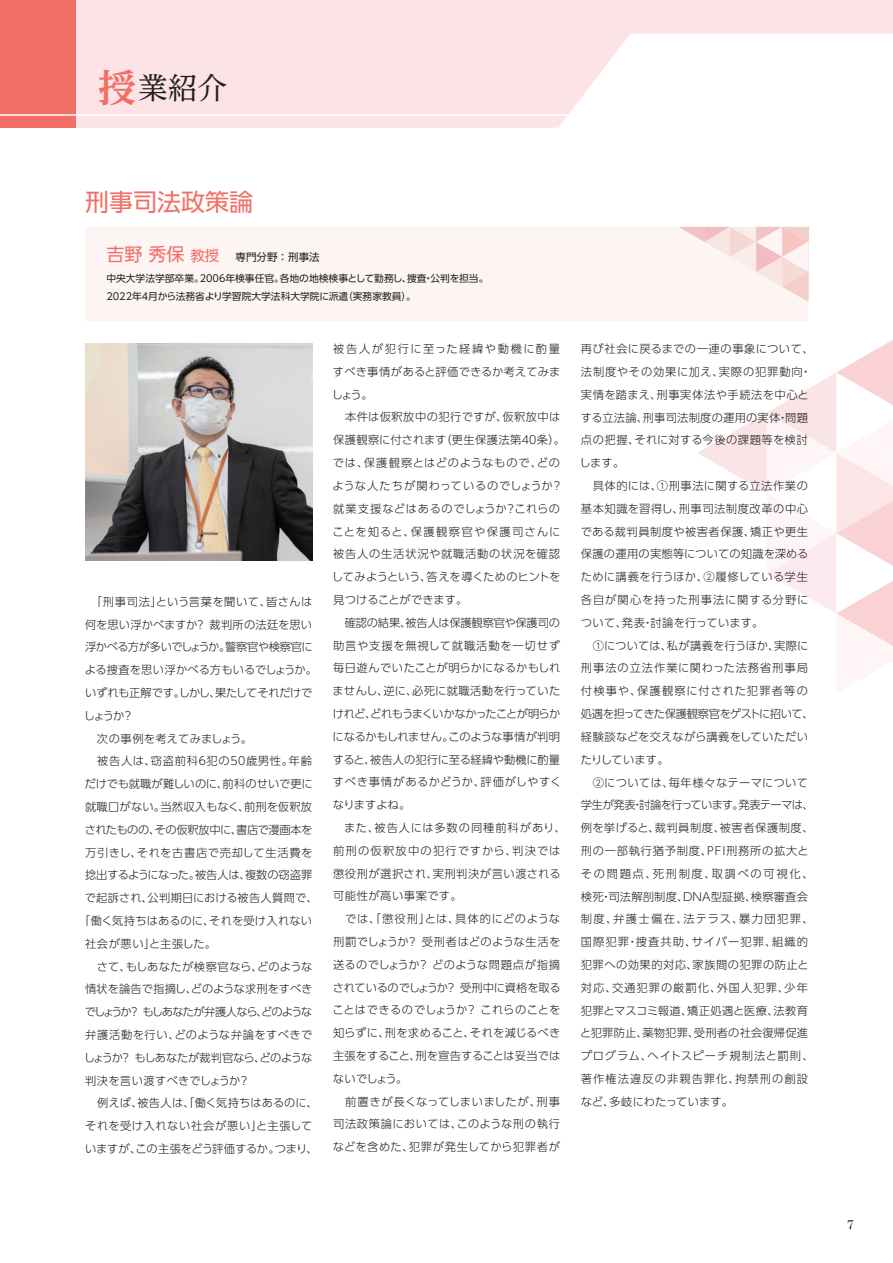
<style>
.page{position:relative;width:893px;height:1263px;background:#fff}
.page>*{position:absolute;margin:0;border:0;box-sizing:border-box;transform-origin:0 0}
.t1{font:29.7px "UD Reimin Pro";color:#231f20}
.t2{font:24px "UD Shin Go Pro";color:#f26f66}
.t3{font:12.75px "Century";color:#231f20}
.t4{font:300 11.25px/22.8px "UD Shin Go Pro";letter-spacing:.025em;color:#231f20}
.t5{font:300 11.25px/22.8px "UD Shin Go Pro";letter-spacing:.045em;color:#231f20}
.t6{font:300 11.25px "UD Shin Go Pro";letter-spacing:-.02em;color:#231f20}
.t7{font:300 11.25px "UD Shin Go Pro";letter-spacing:.005em;color:#231f20}
.t8{font:300 11.25px "UD Shin Go Pro";letter-spacing:.05em;color:#231f20}
.t9{font:300 11.25px "UD Shin Go Pro";letter-spacing:-.095em;color:#231f20}
.t10{font:300 11.25px "UD Shin Go Pro";letter-spacing:-.04em;color:#231f20}
.t11{font:300 11.25px "UD Shin Go Pro";letter-spacing:-.03em;color:#231f20}
.t12{font:300 11.25px "UD Shin Go Pro";letter-spacing:-.025em;color:#231f20}
.t13{font:300 11.25px "UD Shin Go Pro";letter-spacing:-.035em;color:#231f20}
.t14{font:300 11.25px "UD Shin Go Pro";letter-spacing:.065em;color:#231f20}
.t15{font:300 11.25px "UD Shin Go Pro";letter-spacing:-.01em;color:#231f20}
.t16{font:300 11.25px "UD Shin Go Pro";letter-spacing:-.005em;color:#231f20}
.t17{font:300 11.25px "UD Shin Go Pro";letter-spacing:.06em;color:#231f20}
.t18{font:10.5px "UD Shin Go Pro";color:#231f20}
.t19{font:9.75px/18px "UD Shin Go Pro";color:#231f20}
.s1{font-weight:700;font-size:38.25px;color:#f26f66}
.s2{font-size:18px;color:#f26f66}
.s3{font-size:14.4px;color:#f26f66}
</style>
<div class="page">
<svg style="left:698px;top:340px;width:195px;height:306px"></svg>
<div style="left:85px;top:227px;width:723px;height:93px;background:#fdf2f2"></div>
<svg style="left:679px;top:227px;width:130px;height:75px"></svg>
<img style="left:85px;top:343px;width:227px;height:217px">
<svg style="left:76px;top:0;width:817px;height:128px;fill:#fce4e6"></svg>
<div style="left:0;top:0;width:76px;height:128px;background:#f26f66"></div>
<hr style="left:0;top:114px;width:568px;height:2px;background:#fff">
<h1 class="t1" style="left:98px;top:63px;width:131px"><span class="s1">授</span>業紹介</h1>
<h2 class="t2" style="left:85px;top:183px;width:170px">刑事司法政策論</h2>
<p class="t18" style="left:106px;top:249px;width:215px"><span class="s2">吉野 秀保</span> <span class="s3">教授</span> 専門分野：刑事法</p>
<p class="t19" style="left:106px;top:269px;width:384px">中央大学法学部卒業。2006年検事任官。各地の地検検事として勤務し、捜査・公判を担当。<br>2022年4月から法務省より学習院大学法科大学院に派遣（実務家教員）。</p>
<p class="t5" style="left:85px;top:590px;width:229px">　「刑事司法」という言葉を聞いて、皆さんは</p>
<p class="t7" style="left:85px;top:615px;width:229px">何を思い浮かべますか？裁判所の法廷を思い</p>
<p class="t10" style="left:85px;top:638px;width:229px">浮かべる方が多いでしょうか。警察官や検察官に</p>
<p class="t7" style="left:85px;top:661px;width:234px">よる捜査を思い浮かべる方もいるでしょうか。</p>
<p class="t11" style="left:85px;top:684px;width:229px">いずれも正解です。しかし、果たしてそれだけで</p>
<p class="t4" style="left:84px;top:704px;width:51px">しょうか？</p>
<p class="t4" style="left:85px;top:726px;width:169px">　次の事例を考えてみましょう。</p>
<p class="t14" style="left:85px;top:752px;width:229px">　被告人は、窃盗前科６犯の５０歳男性。年齢</p>
<p class="t15" style="left:85px;top:775px;width:229px">だけでも就職が難しいのに、前科のせいで更に</p>
<p class="t4" style="left:85px;top:795px;width:229px">就職口がない。当然収入もなく、前刑を仮釈放</p>
<p class="t12" style="left:85px;top:820px;width:229px">されたものの、その仮釈放中に、書店で漫画本を</p>
<p class="t8" style="left:85px;top:843px;width:229px">万引きし、それを古書店で売却して生活費を</p>
<p class="t6" style="left:85px;top:866px;width:229px">捻出するようになった。被告人は、複数の窃盗罪</p>
<p class="t4" style="left:85px;top:886px;width:234px">で起訴され、公判期日における被告人質問で、</p>
<p class="t4" style="left:79px;top:909px;width:235px">「働く気持ちはあるのに、それを受け入れない</p>
<p class="t8" style="left:85px;top:934px;width:133px">社会が悪い」と主張した。</p>
<p class="t4" style="left:85px;top:954px;width:229px">　さて、もしあなたが検察官なら、どのような</p>
<p class="t16" style="left:85px;top:980px;width:229px">情状を論告で指摘し、どのような求刑をすべき</p>
<p class="t9" style="left:85px;top:1003px;width:229px">でしょうか？もしあなたが弁護人なら、どのような</p>
<p class="t4" style="left:85px;top:1023px;width:229px">弁護活動を行い、どのような弁論をすべきで</p>
<p class="t13" style="left:84px;top:1048px;width:230px">しょうか？もしあなたが裁判官なら、どのような</p>
<p class="t4" style="left:85px;top:1068px;width:166px">判決を言い渡すべきでしょうか？</p>
<p class="t4" style="left:97px;top:1091px;width:222px">例えば、被告人は、「働く気持ちはあるのに、</p>
<p class="t17" style="left:85px;top:1117px;width:229px">それを受け入れない社会が悪い」と主張して</p>
<p class="t6" style="left:85px;top:1140px;width:234px">いますが、この主張をどう評価するか。つまり、</p>
<p class="t4" style="left:332px;top:337px;width:230px;text-align:justify">被告人が犯行に至った経緯や動機に酌量すべき事情があると評価できるか考えてみましょう。</p>
<p class="t4" style="left:332px;top:405px;width:235px;text-indent:13px">本件は仮釈放中の犯行ですが、仮釈放中は保護観察に付されます（更生保護法第４０条）。では、保護観察とはどのようなもので、どのような人たちが関わっているのでしょうか？就業支援などはあるのでしょうか？これらのことを知ると、保護観察官や保護司さんに被告人の生活状況や就職活動の状況を確認してみようという、答えを導くためのヒントを見つけることができます。</p>
<p class="t4" style="left:333px;top:611px;width:230px;text-align:justify;text-indent:12px">確認の結果、被告人は保護観察官や保護司の助言や支援を無視して就職活動を一切せず毎日遊んでいたことが明らかになるかもしれませんし、逆に、必死に就職活動を行っていたけれど、どれもうまくいかなかったことが明らかになるかもしれません。このような事情が判明すると、被告人の犯行に至る経緯や動機に酌量すべき事情があるかどうか、評価がしやすくなりますよね。</p>
<p class="t4" style="left:332px;top:816px;width:235px;text-indent:12px">また、被告人には多数の同種前科があり、前刑の仮釈放中の犯行ですから、判決では懲役刑が選択され、実刑判決が言い渡される可能性が高い事案です。<br>　では、「懲役刑」とは、具体的にどのような刑罰でしょうか？受刑者はどのような生活を送るのでしょうか？どのような問題点が指摘されているのでしょうか？受刑中に資格を取ることはできるのでしょうか？これらのことを知らずに、刑を求めること、それを減じるべき主張をすること、刑を宣告することは妥当ではないでしょう。<br>　前置きが長くなってしまいましたが、刑事司法政策論においては、このような刑の執行などを含めた、犯罪が発生してから犯罪者が</p>
<p class="t4" style="left:580px;top:337px;width:235px">再び社会に戻るまでの一連の事象について、法制度やその効果に加え、実際の犯罪動向・実情を踏まえ、刑事実体法や手続法を中心とする立法論、刑事司法制度の運用の実体・問題点の把握、それに対する今後の課題等を検討します。<br>　具体的には、①刑事法に関する立法作業の基本知識を習得し、刑事司法制度改革の中心である裁判員制度や被害者保護、矯正や更生保護の運用の実態等についての知識を深めるために講義を行うほか、②履修している学生各自が関心を持った刑事法に関する分野について、発表・討論を行っています。</p>
<p class="t5" style="left:580px;top:634px;width:235px;text-indent:13px">①については、私が講義を行うほか、実際に刑事法の立法作業に関わった法務省刑事局付検事や、保護観察に付された犯罪者等の処遇を担ってきた保護観察官をゲストに招いて、経験談などを交えながら講義をしていただいたりしています。<br>　②については、毎年様々なテーマについて学生が発表・討論を行っています。発表テーマは、例を挙げると、裁判員制度、被害者保護制度、刑の一部執行猶予制度、PFI刑務所の拡大とその問題点、死刑制度、取調べの可視化、検死・司法解剖制度、DNA型証拠、検察審査会制度、弁護士偏在、法テラス、暴力団犯罪、国際犯罪・捜査共助、サイバー犯罪、組織的犯罪への効果的対応、家族間の犯罪の防止と対応、交通犯罪の厳罰化、外国人犯罪、少年犯罪とマスコミ報道、矯正処遇と医療、法教育と犯罪防止、薬物犯罪、受刑者の社会復帰促進プログラム、ヘイトスピーチ規制法と罰則、著作権法違反の非親告罪化、拘禁刑の創設など、多岐にわたっています。</p>
<p class="t3" style="left:847px;top:1214px;width:9px">7</p>
</div>
